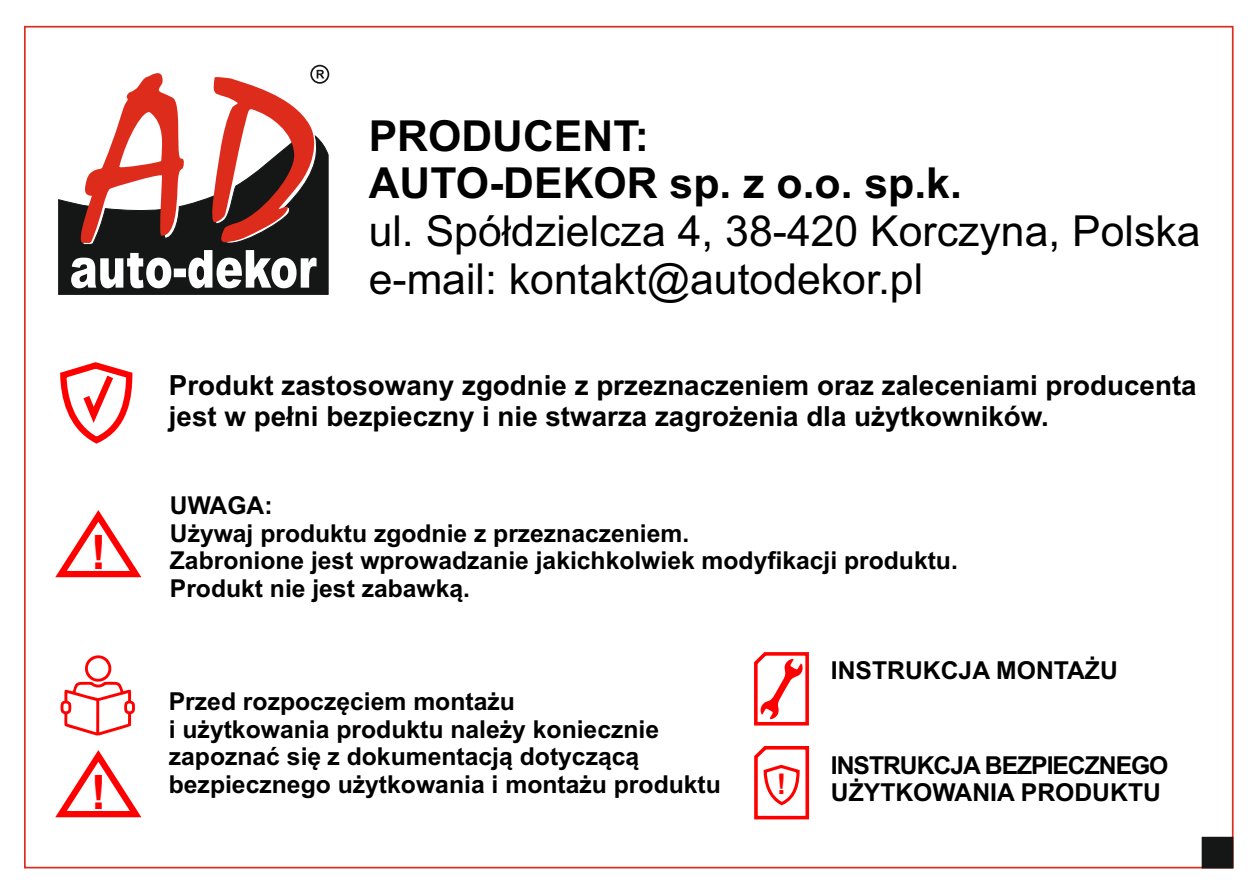
<style>
.page{position:relative;width:1259px;height:893px;background:#fff}
.page>*{position:absolute;margin:0;border:0;box-sizing:border-box;transform-origin:0 0}
.t1{font:700 47.4px "Arial";color:#f00}
.t2{font:42.9px/47.7px "Arial";color:#000}
.t3{font:700 42.9px/47.7px "Arial";color:#000}
.t4{font:700 28.5px "Arial";color:#f00}
.t5{font:700 27.9px/30.9px "Arial";color:#000}
.t6{font:700 24.6px/27.6px "Arial";color:#000}
.t7{font:700 24.6px/27.6px "Arial";letter-spacing:-.04em;color:#000}
</style>
<div class="page">
<svg style="left:1200px;top:836px;width:34px;height:33px"></svg>
<div style="left:310px;top:65px;width:19px;height:19px;border:2px solid #151616;border-radius:50%"></div>
<svg style="left:58px;top:66px;width:271px;height:229px"></svg>
<svg style="left:55px;top:750px;width:87px;height:68px"></svg>
<svg style="left:55px;top:510px;width:87px;height:68px"></svg>
<svg style="left:60px;top:362px;width:73px;height:82px"></svg>
<svg style="left:61px;top:655px;width:74px;height:81px"></svg>
<svg style="left:754px;top:652px;width:55px;height:74px"></svg>
<svg style="left:754px;top:746px;width:56px;height:74px"></svg>
<h1 class="t1" style="left:91px;top:534px;width:17px">!</h1>
<h1 class="t1" style="left:91px;top:774px;width:17px">!</h1>
<h2 class="t3" style="left:369px;top:116px;width:595px">PRODUCENT:<br>AUTO-DEKOR sp. z o.o. sp.k.</h2>
<h2 class="t2" style="left:369px;top:211px;width:833px">ul. Spółdzielcza 4, 38-420 Korczyna, Polska e-mail: kontakt@autodekor.pl</h2>
<p class="t5" style="left:169px;top:373px;width:1029px">Produkt zastosowany zgodnie z przeznaczeniem oraz zaleceniami producenta jest w pełni bezpieczny i nie stwarza zagrożenia dla użytkowników.</p>
<p class="t6" style="left:170px;top:494px;width:789px">UWAGA:<br>Używaj produktu zgodnie z przeznaczeniem.<br>Zabronione jest wprowadzanie jakichkolwiek modyfikacji produktu.<br>Produkt nie jest zabawką.</p>
<p class="t6" style="left:169px;top:690px;width:553px">Przed rozpoczęciem montażu<br>i użytkowania produktu należy koniecznie zapoznać się z dokumentacją dotyczącą bezpiecznego użytkowania i montażu produktu</p>
<p class="t4" style="left:777px;top:773px;width:11px">!</p>
<p class="t6" style="left:831px;top:659px;width:288px">INSTRUKCJA MONTAŻU</p>
<p class="t7" style="left:831px;top:753px;width:339px">INSTRUKCJA BEZPIECZNEGO<br>UŻYTKOWANIA PRODUKTU</p>
</div>
